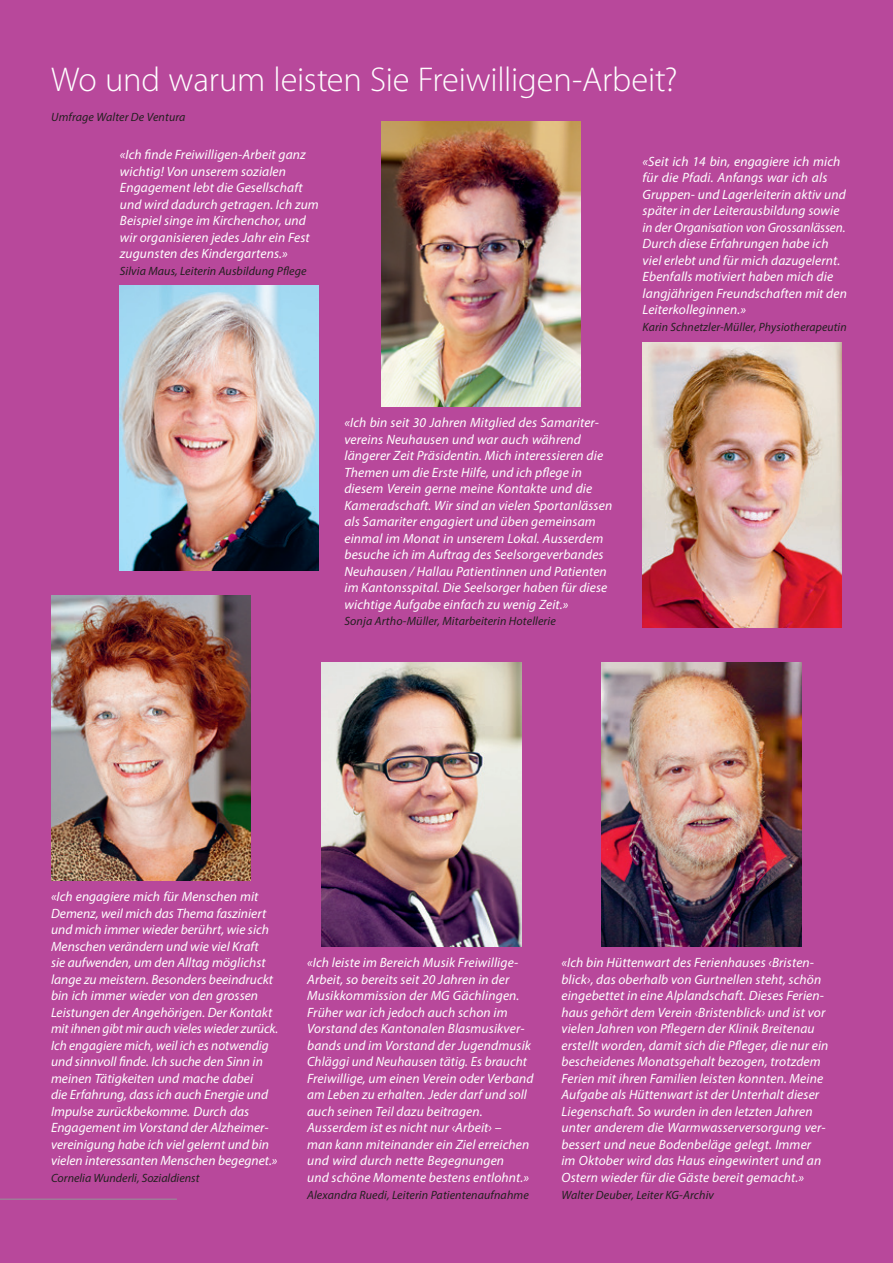
<style>
.page{position:relative;width:893px;height:1263px;background:#b8489b}
.page>*{position:absolute;margin:0;border:0;box-sizing:border-box;transform-origin:0 0}
.t1{font:300 34.5px "Myriad Pro";letter-spacing:-.005em;color:#fff}
.t2{font:italic 13.5px/16.5px "Myriad Pro";letter-spacing:.01em;color:#fff}
.t3{font:italic 12px "Myriad Pro";letter-spacing:.01em;color:#231f20}
</style>
<div class="page">
<img style="left:322px;top:662px;width:199px;height:285px">
<img style="left:602px;top:662px;width:199px;height:285px">
<img style="left:643px;top:343px;width:199px;height:284px">
<img style="left:120px;top:286px;width:199px;height:284px">
<img style="left:381px;top:122px;width:200px;height:284px">
<img style="left:51px;top:596px;width:199px;height:284px">
<hr style="left:0;top:1199px;width:177px;height:1px;background:#939598">
<h1 class="t1" style="left:51px;top:58px;width:628px">Wo und warum leisten Sie Freiwilligen-Arbeit?</h1>
<p class="t3" style="left:51px;top:109px;width:136px">Umfrage Walter De Ventura</p>
<p class="t2" style="left:120px;top:146px;width:201px">«Ich finde Freiwilligen-Arbeit ganz wichtig! Von unserem sozialen Engagement lebt die Gesellschaft und wird dadurch getragen. Ich zum Beispiel singe im Kirchenchor, und wir organisieren jedes Jahr ein Fest zugunsten des Kindergartens.»</p>
<p class="t3" style="left:120px;top:263px;width:188px">Silvia Maus, Leiterin Ausbildung Pflege</p>
<p class="t2" style="left:643px;top:153px;width:206px">«Seit ich 14 bin, engagiere ich mich für die Pfadi. Anfangs war ich als Gruppen- und Lagerleiterin aktiv und später in der Leiterausbildung sowie in der Organisation von Grossanlässen.<br>Durch diese Erfahrungen habe ich viel erlebt und für mich dazugelernt.<br>Ebenfalls motiviert haben mich die langjährigen Freundschaften mit den Leiterkolleginnen.»</p>
<p class="t3" style="left:643px;top:319px;width:206px">Karin Schnetzler-Müller, Physiotherapeutin</p>
<p class="t2" style="left:344px;top:414px;width:269px">«Ich bin seit 30 Jahren Mitglied des Samariter&shy;vereins Neuhausen und war auch während längerer Zeit Präsidentin. Mich interessieren die Themen um die Erste Hilfe, und ich pflege in diesem Verein gerne meine Kontakte und die Kameradschaft. Wir sind an vielen Sportanlässen als Samariter engagiert und üben gemeinsam einmal im Monat in unserem Lokal. Ausserdem besuche ich im Auftrag des Seelsorgeverbandes Neuhausen / Hallau Patientinnen und Patienten im Kantonsspital. Die Seelsorger haben für diese wichtige Aufgabe einfach zu wenig Zeit.»</p>
<p class="t3" style="left:344px;top:614px;width:213px">Sonja Artho-Müller, Mitarbeiterin Hotellerie</p>
<p class="t2" style="left:51px;top:888px;width:229px">«Ich engagiere mich für Menschen mit Demenz, weil mich das Thema fasziniert und mich immer wieder berührt, wie sich Menschen verändern und wie viel Kraft<br>sie aufwenden, um den Alltag möglichst lange zu meistern. Besonders beeindruckt bin ich immer wieder von den grossen Leistungen der Angehörigen. Der Kontakt mit ihnen gibt mir auch vieles wieder zurück.<br>Ich engagiere mich, weil ich es notwendig und sinnvoll finde. Ich suche den Sinn in meinen Tätigkeiten und mache dabei<br>die Erfahrung, dass ich auch Energie und Impulse zurückbekomme. Durch das Engagement im Vorstand der Alzheimer&shy;vereinigung habe ich viel gelernt und bin vielen interessanten Menschen begegnet.»</p>
<p class="t3" style="left:51px;top:1170px;width:150px">Cornelia Wunderli, Sozialdienst</p>
<p class="t2" style="left:307px;top:954px;width:228px">«Ich leiste im Bereich Musik Freiwillige-Arbeit, so bereits seit 20 Jahren in der Musikkommission der MG Gächlingen.<br>Früher war ich jedoch auch schon im Vorstand des Kantonalen Blasmusikver&shy;bands und im Vorstand der Jugendmusik Chläggi und Neuhausen tätig. Es braucht Freiwillige, um einen Verein oder Verband am Leben zu erhalten. Jeder darf und soll auch seinen Teil dazu beitragen.<br>Ausserdem ist es nicht nur ‹Arbeit› –<br>man kann miteinander ein Ziel erreichen und wird durch nette Begegnungen<br>und schöne Momente bestens entlohnt.»</p>
<p class="t3" style="left:307px;top:1187px;width:223px">Alexandra Ruedi, Leiterin Patientenaufnahme</p>
<p class="t2" style="left:561px;top:954px;width:268px">«Ich bin Hüttenwart des Ferienhauses ‹Bristen&shy;blick›, das oberhalb von Gurtnellen steht, schön eingebettet in eine Alplandschaft. Dieses Ferien&shy;haus gehört dem Verein ‹Bristenblick› und ist vor vielen Jahren von Pflegern der Klinik Breitenau erstellt worden, damit sich die Pfleger, die nur ein bescheidenes Monatsgehalt bezogen, trotzdem Ferien mit ihren Familien leisten konnten. Meine Aufgabe als Hüttenwart ist der Unterhalt dieser Liegenschaft. So wurden in den letzten Jahren unter anderem die Warmwasserversorgung ver&shy;bessert und neue Bodenbeläge gelegt. Immer im Oktober wird das Haus eingewintert und an Ostern wieder für die Gäste bereit gemacht.»</p>
<p class="t3" style="left:561px;top:1187px;width:154px">Walter Deuber, Leiter KG-Archiv</p>
</div>
